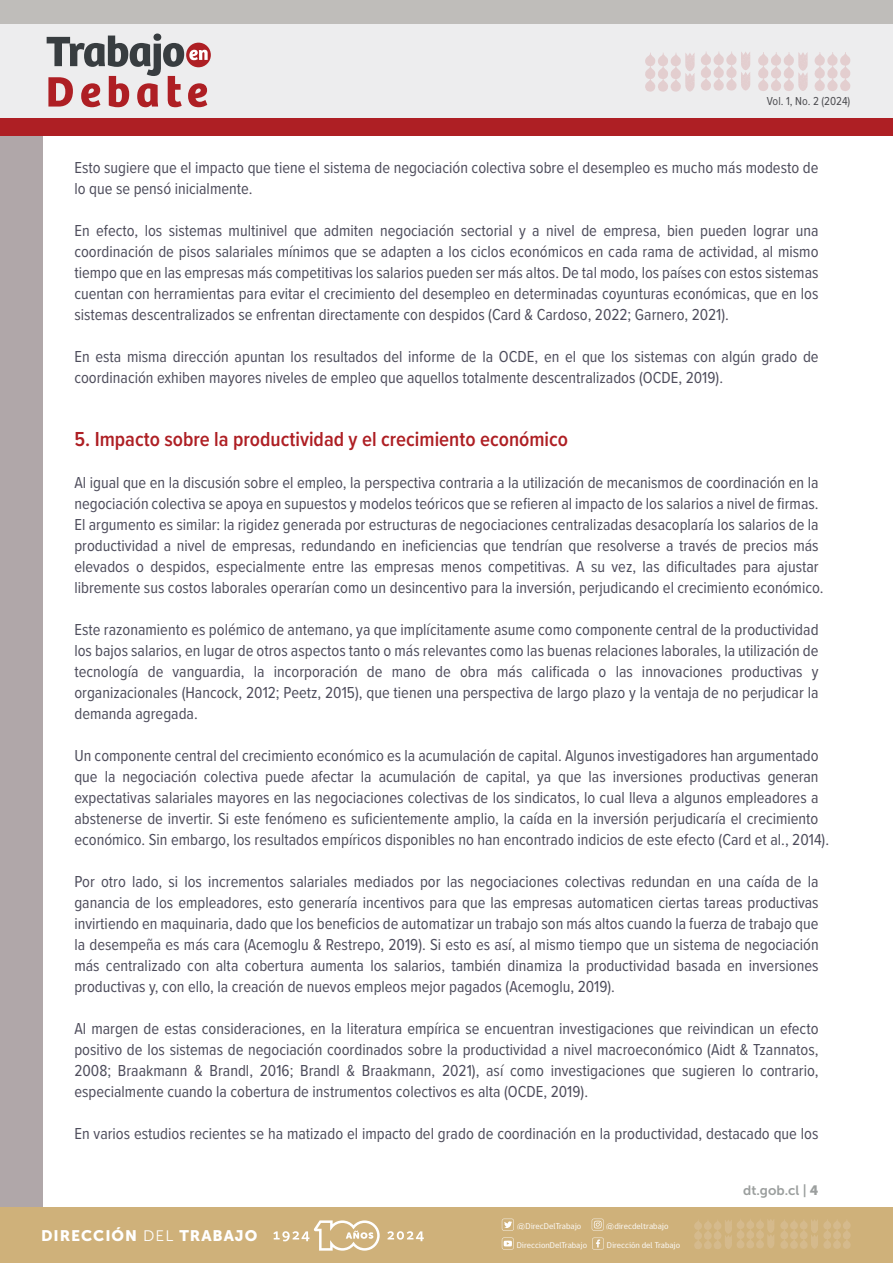
<style>
.page{position:relative;width:893px;height:1263px;background:#fff}
.page>*{position:absolute;margin:0;border:0;box-sizing:border-box;transform-origin:0 0}
.t1{font:600 21px "Proxima Nova Cond";color:#ae1f24}
.t2{font:16.5px/21px "Proxima Nova Cond";color:#4e4d5c}
.t3{font:15.15px "Museo Sans 900";letter-spacing:.065em;color:#fff}
.t4{font:13.5px "Museo Sans 700";color:#909493}
.t5{font:12px "Proxima Nova Cond";color:#4c4c50}
.t6{font:8.55px "gob CL";color:#fff}
.s1{font-family:"Museo Sans 300"}
.s2{font-family:"Museo Sans 900"}
</style>
<div class="page">
<div style="left:0;top:133px;width:42px;height:1130px;background:#b0a7a9"></div>
<div style="left:0;top:118px;width:893px;height:17px;background:#ae1f24"></div>
<div style="left:0;top:0;width:893px;height:26px;background:#bfbdba"></div>
<div style="left:0;top:25px;width:893px;height:93px;background:#ededee"></div>
<svg style="left:645px;top:53px;width:50px;height:39px"></svg>
<svg style="left:701px;top:52px;width:49px;height:39px"></svg>
<svg style="left:758px;top:52px;width:50px;height:39px"></svg>
<svg style="left:814px;top:52px;width:36px;height:39px"></svg>
<svg style="left:186px;top:43px;width:25px;height:24px"></svg>
<svg style="left:47px;top:34px;width:161px;height:73px"></svg>
<div style="left:0;top:1207px;width:893px;height:56px;background:#cfb17a"></div>
<svg style="left:387px;top:1231px;width:37px;height:10px"></svg>
<svg style="left:273px;top:1220px;width:107px;height:30px"></svg>
<svg style="left:592px;top:1219px;width:12px;height:11px"></svg>
<svg style="left:502px;top:1219px;width:12px;height:12px"></svg>
<svg style="left:502px;top:1237px;width:12px;height:12px"></svg>
<svg style="left:592px;top:1237px;width:12px;height:12px"></svg>
<svg style="left:694px;top:1219px;width:80px;height:30px"></svg>
<svg style="left:780px;top:1220px;width:71px;height:29px"></svg>
<p class="t5" style="left:767px;top:92px;width:85px">Vol. 1, No. 2 (2024)</p>
<p class="t2" style="left:74px;top:157px;width:746px">Esto sugiere que el impacto que tiene el sistema de negociación colectiva sobre el desempleo es mucho más modesto de lo que se pensó inicialmente.</p>
<p class="t2" style="left:74px;top:220px;width:746px;text-align:justify">En efecto, los sistemas multinivel que admiten negociación sectorial y a nivel de empresa, bien pueden lograr una coordinación de pisos salariales mínimos que se adapten a los ciclos económicos en cada rama de actividad, al mismo tiempo que en las empresas más competitivas los salarios pueden ser más altos. De tal modo, los países con estos sistemas cuentan con herramientas para evitar el crecimiento del desempleo en determinadas coyunturas económicas, que en los sistemas descentralizados se enfrentan directamente con despidos (Card &amp; Cardoso, 2022; Garnero, 2021).</p>
<p class="t2" style="left:74px;top:346px;width:746px">En esta misma dirección apuntan los resultados del informe de la OCDE, en el que los sistemas con algún grado de coordinación exhiben mayores niveles de empleo que aquellos totalmente descentralizados (OCDE, 2019).</p>
<p class="t1" style="left:74px;top:424px;width:495px">5. Impacto sobre la productividad y el crecimiento económico</p>
<p class="t2" style="left:74px;top:472px;width:751px">Al igual que en la discusión sobre el empleo, la perspectiva contraria a la utilización de mecanismos de coordinación en la negociación colectiva se apoya en supuestos y modelos teóricos que se refieren al impacto de los salarios a nivel de firmas.<br>El argumento es similar: la rigidez generada por estructuras de negociaciones centralizadas desacoplaría los salarios de la productividad a nivel de empresas, redundando en ineficiencias que tendrían que resolverse a través de precios más elevados o despidos, especialmente entre las empresas menos competitivas. A su vez, las dificultades para ajustar libremente sus costos laborales operarían como un desincentivo para la inversión, perjudicando el crecimiento económico.</p>
<p class="t2" style="left:74px;top:619px;width:746px;text-align:justify">Este razonamiento es polémico de antemano, ya que implícitamente asume como componente central de la productividad los bajos salarios, en lugar de otros aspectos tanto o más relevantes como las buenas relaciones laborales, la utilización de tecnología de vanguardia, la incorporación de mano de obra más calificada o las innovaciones productivas y organizacionales (Hancock, 2012; Peetz, 2015), que tienen una perspectiva de largo plazo y la ventaja de no perjudicar la demanda agregada.</p>
<p class="t2" style="left:74px;top:745px;width:756px">Un componente central del crecimiento económico es la acumulación de capital. Algunos investigadores han argumentado que la negociación colectiva puede afectar la acumulación de capital, ya que las inversiones productivas generan expectativas salariales mayores en las negociaciones colectivas de los sindicatos, lo cual lleva a algunos empleadores a abstenerse de invertir. Si este fenómeno es suficientemente amplio, la caída en la inversión perjudicaría el crecimiento económico. Sin embargo, los resultados empíricos disponibles no han encontrado indicios de este efecto (Card et al., 2014).</p>
<p class="t2" style="left:74px;top:871px;width:746px;text-align:justify">Por otro lado, si los incrementos salariales mediados por las negociaciones colectivas redundan en una caída de la ganancia de los empleadores, esto generaría incentivos para que las empresas automaticen ciertas tareas productivas invirtiendo en maquinaria, dado que los beneficios de automatizar un trabajo son más altos cuando la fuerza de trabajo que la desempeña es más cara (Acemoglu &amp; Restrepo, 2019). Si esto es así, al mismo tiempo que un sistema de negociación más centralizado con alta cobertura aumenta los salarios, también dinamiza la productividad basada en inversiones productivas y, con ello, la creación de nuevos empleos mejor pagados (Acemoglu, 2019).</p>
<p class="t2" style="left:74px;top:1018px;width:746px;text-align:justify">Al margen de estas consideraciones, en la literatura empírica se encuentran investigaciones que reivindican un efecto positivo de los sistemas de negociación coordinados sobre la productividad a nivel macroeconómico (Aidt &amp; Tzannatos, 2008; Braakmann &amp; Brandl, 2016; Brandl &amp; Braakmann, 2021), así como investigaciones que sugieren lo contrario, especialmente cuando la cobertura de instrumentos colectivos es alta (OCDE, 2019).</p>
<p class="t2" style="left:74px;top:1123px;width:746px">En varios estudios recientes se ha matizado el impacto del grado de coordinación en la productividad, destacado que los</p>
<p class="t3" style="left:41px;top:1227px;width:218px">DIRECCIÓN <span class="s1">DEL</span> TRABAJO</p>
<p class="t6" style="left:517px;top:1220px;width:66px">@DirecDelTrabajo</p>
<p class="t6" style="left:606px;top:1220px;width:64px">@direcdeltrabajo</p>
<p class="t6" style="left:517px;top:1239px;width:72px">DireccionDelTrabajo</p>
<p class="t6" style="left:607px;top:1239px;width:75px">Dirección del Trabajo</p>
<p class="t4" style="left:743px;top:1182px;width:77px">dt.gob.cl | <span class="s2">4</span></p>
</div>
